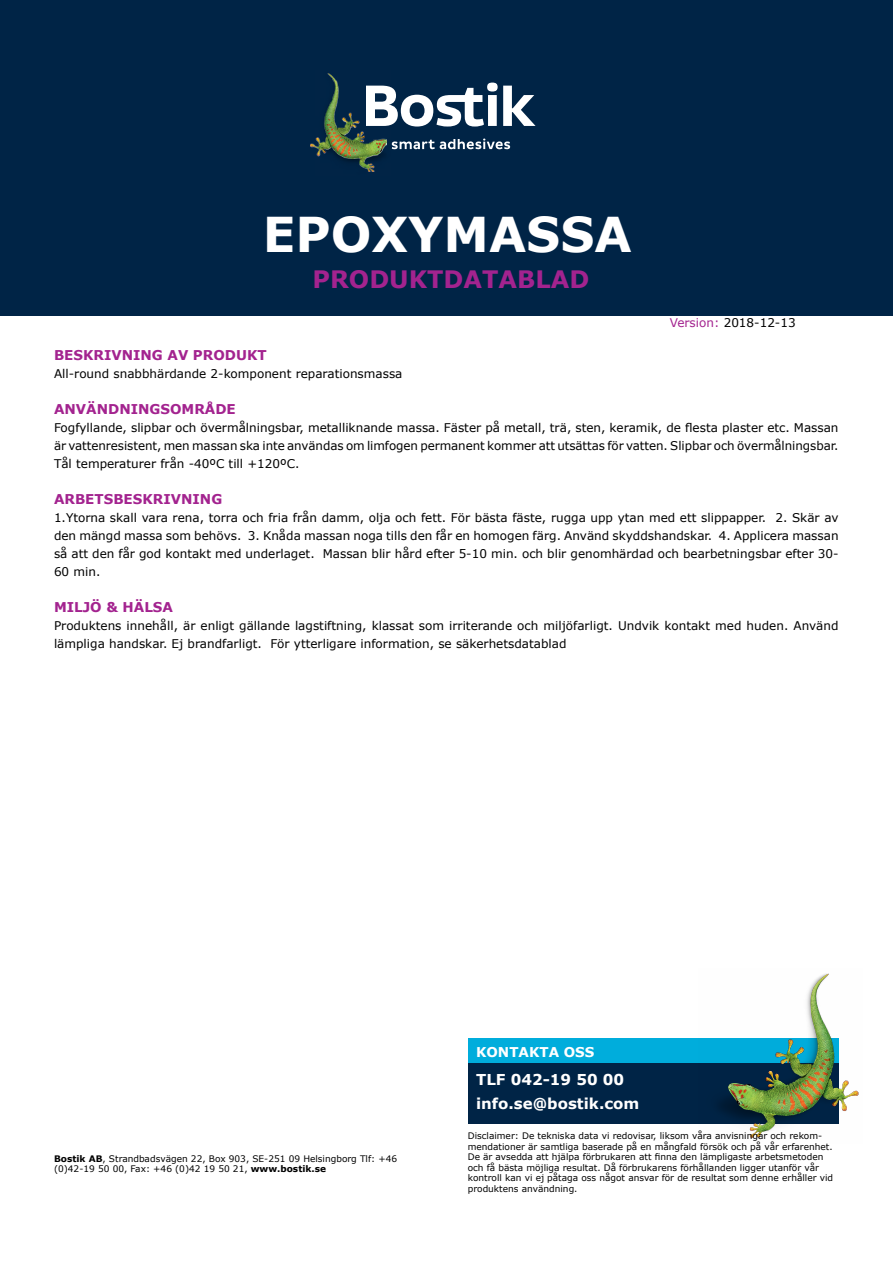
<style>
.page{position:relative;width:893px;height:1263px;background:#fff}
.page>*{position:absolute;margin:0;border:0;box-sizing:border-box;transform-origin:0 0}
.t1{font:700 48px "Verdana";color:#fff}
.t2{font:700 24px "Verdana";color:#a3238f}
.t3{font:700 15px/24px "Verdana";color:#fff}
.t4{font:700 13.5px "Verdana";color:#a3238f}
.t5{font:700 13.5px "Verdana";color:#fff}
.t6{font:12px/18px "Verdana";color:#000;text-align:justify}
.t7{font:9px/10.5px "Verdana";color:#000}
.s1{color:#a3238f}
.s2{font-weight:700}
</style>
<div class="page">
<div style="left:0;top:0;width:893px;height:316px;background:#002446"></div>
<img style="left:311px;top:73px;width:75px;height:98px">
<svg style="left:392px;top:139px;width:118px;height:10px"></svg>
<svg style="left:366px;top:83px;width:170px;height:44px"></svg>
<div style="left:469px;top:1038px;width:370px;height:26px;background:#00addc"></div>
<div style="left:469px;top:1063px;width:370px;height:61px;background:#002446"></div>
<img style="left:719px;top:973px;width:140px;height:165px">
<h1 class="t1" style="left:263px;top:201px;width:370px">EPOXYMASSA</h1>
<h2 class="t2" style="left:313px;top:262px;width:278px">PRODUKTDATABLAD</h2>
<p class="t6" style="left:670px;top:313px;width:127px"><span class="s1">Version:</span> 2018-12-13</p>
<p class="t4" style="left:54px;top:346px;width:214px">BESKRIVNING AV PRODUKT</p>
<p class="t6" style="left:54px;top:365px;width:350px">All-round snabbhärdande 2-komponent reparationsmassa</p>
<p class="t4" style="left:54px;top:400px;width:183px">ANVÄNDNINGSOMRÅDE</p>
<p class="t6" style="left:54px;top:419px;width:786px">Fogfyllande, slipbar och övermålningsbar, metalliknande massa. Fäster på metall, trä, sten, keramik, de flesta plaster etc. Massan är vattenresistent, men massan ska inte användas om limfogen permanent kommer att utsättas för vatten. Slipbar och övermålningsbar.<br>Tål temperaturer från -40ºC till +120ºC.</p>
<p class="t4" style="left:54px;top:490px;width:170px">ARBETSBESKRIVNING</p>
<p class="t6" style="left:54px;top:509px;width:786px">1.Ytorna skall vara rena, torra och fria från damm, olja och fett. För bästa fäste, rugga upp ytan med ett slippapper. 2. Skär av den mängd massa som behövs. 3. Knåda massan noga tills den får en homogen färg. Använd skyddshandskar. 4. Applicera massan så att den får god kontakt med underlaget. Massan blir hård efter 5-10 min. och blir genomhärdad och bearbetningsbar efter 30- 60 min.</p>
<p class="t4" style="left:54px;top:598px;width:121px">MILJÖ &amp; HÄLSA</p>
<p class="t6" style="left:54px;top:617px;width:786px">Produktens innehåll, är enligt gällande lagstiftning, klassat som irriterande och miljöfarligt. Undvik kontakt med huden. Använd lämpliga handskar. Ej brandfarligt. För ytterligare information, se säkerhetsdatablad</p>
<p class="t7" style="left:54px;top:1153px;width:345px"><span class="s2">Bostik AB</span>, Strandbadsvägen 22, Box 903, SE-251 09 Helsingborg Tlf: +46 (0)42-19 50 00, Fax: +46 (0)42 19 50 21, <span class="s2">www.bostik.se</span></p>
<p class="t5" style="left:476px;top:1042px;width:120px">KONTAKTA OSS</p>
<p class="t3" style="left:476px;top:1067px;width:165px">TLF 042-19 50 00 info.se@bostik.com</p>
<p class="t7" style="left:468px;top:1130px;width:367px">Disclaimer: De tekniska data vi redovisar, liksom våra anvisningar och rekom&shy;mendationer är samtliga baserade på en mångfald försök och på vår erfarenhet.<br>De är avsedda att hjälpa förbrukaren att finna den lämpligaste arbetsmetoden och få bästa möjliga resultat. Då förbrukarens förhållanden ligger utanför vår kontroll kan vi ej påtaga oss något ansvar för de resultat som denne erhåller vid produktens användning.</p>
</div>
